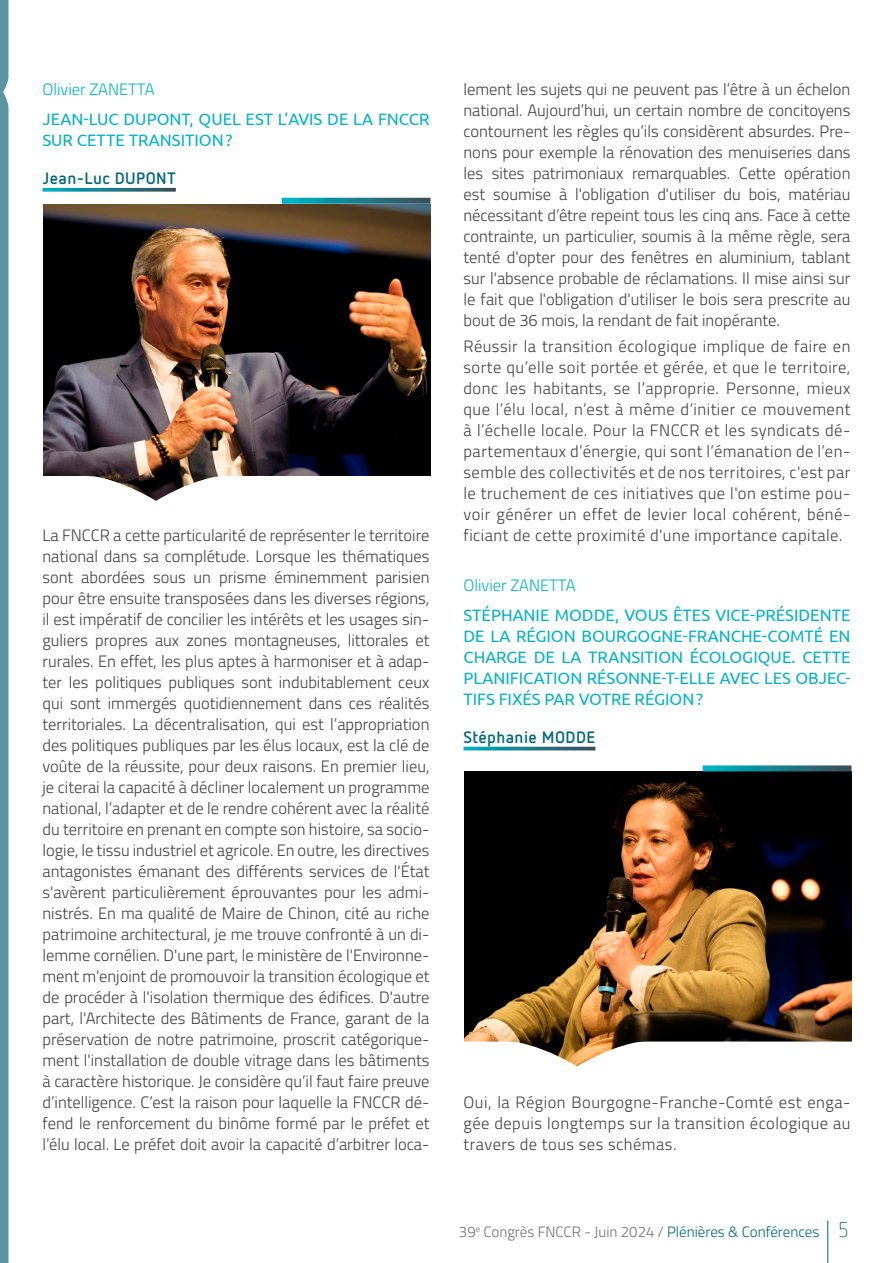
<style>
.page{position:relative;width:893px;height:1263px;background:#fff}
.page>*{position:absolute;margin:0;border:0;box-sizing:border-box;transform-origin:0 0}
.t1{font:300 16.5px/21px "Titillium Web";letter-spacing:.01em;color:#3e3e3f;text-align:justify}
.t2{font:16.5px/21px "Ubuntu";color:#00b2c5}
.t3{font:300 16.5px "Titillium Web";color:#00b2c5}
.t4{font:700 16.5px "Netto OT";letter-spacing:.025em;color:#00687b}
.t5{font:300 15px "Titillium Web";color:#6f7073}
.s1{color:#00687b}
.s2{font-family:"Netto OT";font-size:21px;color:#00687b}
</style>
<div class="page">
<hr style="left:827px;top:1220px;width:1px;height:43px;background:#00687b">
<svg style="left:0;top:0;width:9px;height:1263px;background:#6499a8"></svg>
<svg style="left:43px;top:188px;width:133px;height:4px"></svg>
<img style="left:44px;top:204px;width:386px;height:272px">
<svg style="left:87px;top:476px;width:132px;height:25px"></svg>
<svg style="left:282px;top:198px;width:148px;height:6px"></svg>
<img style="left:465px;top:772px;width:386px;height:269px">
<svg style="left:464px;top:1041px;width:388px;height:26px"></svg>
<svg style="left:703px;top:765px;width:148px;height:6px"></svg>
<p class="t3" style="left:43px;top:77px;width:114px">Olivier ZANETTA</p>
<p class="t2" style="left:43px;top:108px;width:388px">JEAN-LUC DUPONT, QUEL EST L’AVIS DE LA FNCCR<br>SUR CETTE TRANSITION?</p>
<p class="t4" style="left:43px;top:168px;width:135px">Jean-Luc DUPONT</p>
<p class="t1" style="left:43px;top:524px;width:388px">La FNCCR a cette particularité de représenter le territoire national dans sa complétude. Lorsque les thématiques sont abordées sous un prisme éminemment parisien pour être ensuite transposées dans les diverses régions, il est impératif de concilier les intérêts et les usages sin&shy;guliers propres aux zones montagneuses, littorales et rurales. En effet, les plus aptes à harmoniser et à adap&shy;ter les politiques publiques sont indubitablement ceux qui sont immergés quotidiennement dans ces réalités territoriales. La décentralisation, qui est l’appropriation des politiques publiques par les élus locaux, est la clé de voûte de la réussite, pour deux raisons. En premier lieu, je citerai la capacité à décliner localement un programme national, l’adapter et de le rendre cohérent avec la réalité du territoire en prenant en compte son histoire, sa socio&shy;logie, le tissu industriel et agricole. En outre, les directives antagonistes émanant des différents services de l'État s'avèrent particulièrement éprouvantes pour les admi&shy;nistrés. En ma qualité de Maire de Chinon, cité au riche patrimoine architectural, je me trouve confronté à un di&shy;lemme cornélien. D'une part, le ministère de l'Environne&shy;ment m'enjoint de promouvoir la transition écologique et de procéder à l'isolation thermique des édifices. D'autre part, l'Architecte des Bâtiments de France, garant de la préservation de notre patrimoine, proscrit catégorique&shy;ment l'installation de double vitrage dans les bâtiments à caractère historique. Je considère qu’il faut faire preuve d’intelligence. C’est la raison pour laquelle la FNCCR dé&shy;fend le renforcement du binôme formé par le préfet et l’élu local. Le préfet doit avoir la capacité d’arbitrer loca-</p>
<p class="t1" style="left:463px;top:78px;width:388px">lement les sujets qui ne peuvent pas l’être à un échelon national. Aujourd’hui, un certain nombre de concitoyens contournent les règles qu’ils considèrent absurdes. Pre&shy;nons pour exemple la rénovation des menuiseries dans les sites patrimoniaux remarquables. Cette opération est soumise à l'obligation d'utiliser du bois, matériau nécessitant d’être repeint tous les cinq ans. Face à cette contrainte, un particulier, soumis à la même règle, sera tenté d'opter pour des fenêtres en aluminium, tablant sur l'absence probable de réclamations. Il mise ainsi sur le fait que l'obligation d'utiliser le bois sera prescrite au bout de 36 mois, la rendant de fait inopérante.</p>
<p class="t1" style="left:463px;top:334px;width:388px">Réussir la transition écologique implique de faire en sorte qu’elle soit portée et gérée, et que le territoire, donc les habitants, se l’approprie. Personne, mieux que l’élu local, n’est à même d’initier ce mouvement à l’échelle locale. Pour la FNCCR et les syndicats dé&shy;partementaux d’énergie, qui sont l’émanation de l’en&shy;semble des collectivités et de nos territoires, c'est par le truchement de ces initiatives que l'on estime pou&shy;voir générer un effet de levier local cohérent, béné&shy;ficiant de cette proximité d'une importance capitale.</p>
<p class="t3" style="left:463px;top:573px;width:114px">Olivier ZANETTA</p>
<p class="t2" style="left:463px;top:604px;width:388px;text-align:justify">STÉPHANIE MODDE, VOUS ÊTES VICE-PRÉSIDENTE DE LA RÉGION BOURGOGNE-FRANCHE-COMTÉ EN CHARGE DE LA TRANSITION ÉCOLOGIQUE. CETTE PLANIFICATION RÉSONNE-T-ELLE AVEC LES OBJEC-TIFS FIXÉS PAR VOTRE RÉGION?</p>
<p class="t4" style="left:463px;top:726px;width:133px">Stéphanie MODDE</p>
<p class="t1" style="left:463px;top:1091px;width:388px">Oui, la Région Bourgogne-Franche-Comté est enga&shy;gée depuis longtemps sur la transition écologique au travers de tous ses schémas.</p>
<p class="t5" style="left:459px;top:1221px;width:391px">39<sup>e</sup> Congrès FNCCR - Juin 2024 / <span class="s1">Plénières &amp; Conférences</span> <span class="s2">5</span></p>
</div>
